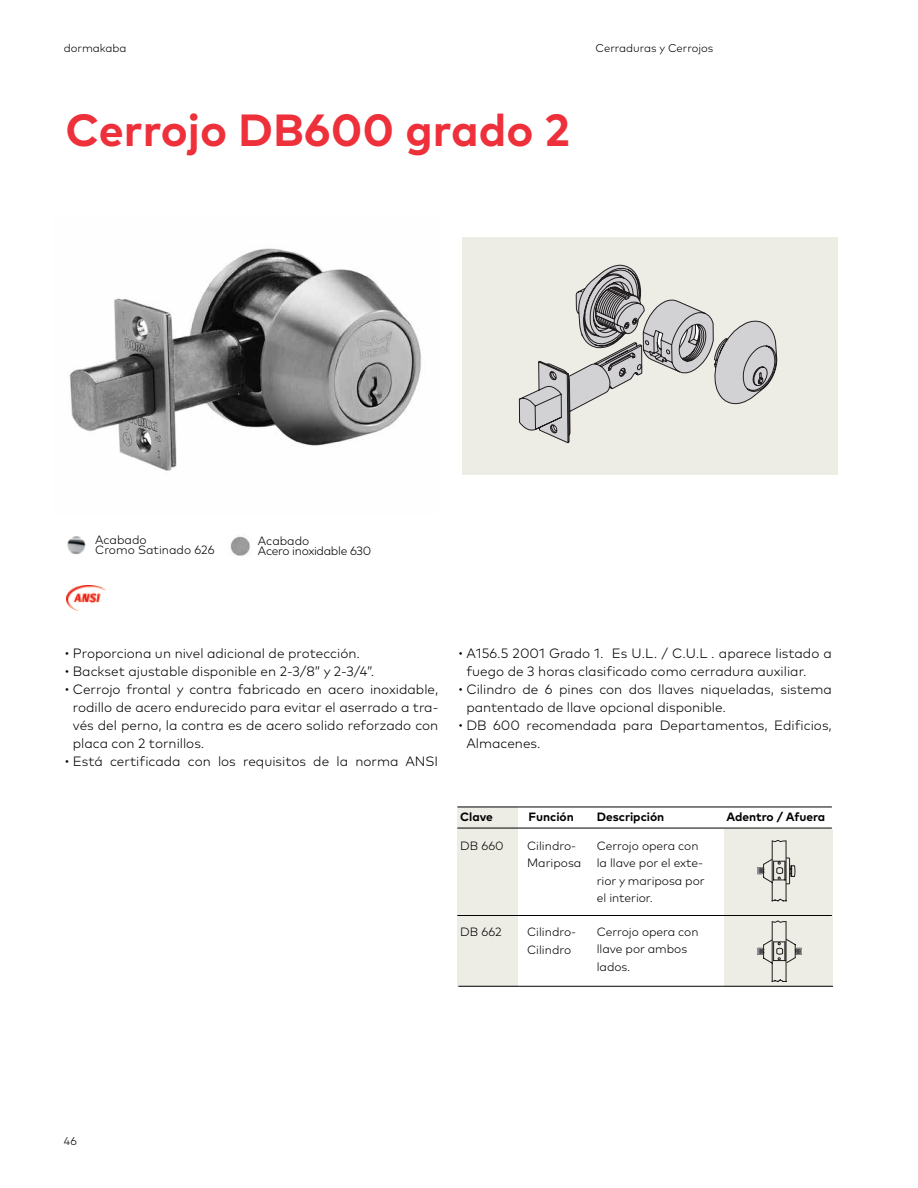
<style>
.page{position:relative;width:918px;height:1188px;background:#fff}
.page>*{position:absolute;margin:0;border:0;box-sizing:border-box;transform-origin:0 0}
.t1{font:700 45px "Mark Pro";color:#ee303b}
.t2{font:300 13.5px/18px "Mark Pro";color:#000}
.t3{font:300 12px/17.2px "Mark Pro";letter-spacing:-.005em;color:#000}
.t4{font:700 12px "Mark Pro";color:#000}
.t5{font:300 12px/10.5px "Mark Pro";letter-spacing:-.025em;color:#000}
.t6{font:300 11.25px "Mark Pro";color:#000}
</style>
<div class="page">
<img style="left:69px;top:248px;width:352px;height:223px">
<div style="left:457px;top:807px;width:61px;height:179px;background:#edece5"></div>
<div style="left:725px;top:829px;width:108px;height:157px;background:#edece5"></div>
<hr style="left:457px;top:807px;width:375px;height:1px;background:#000">
<hr style="left:457px;top:828px;width:375px;height:1px;background:#000">
<hr style="left:457px;top:915px;width:375px;height:1px;background:#000">
<svg style="left:758px;top:840px;width:37px;height:61px"></svg>
<svg style="left:758px;top:921px;width:44px;height:61px"></svg>
<hr style="left:458px;top:986px;width:375px;height:1px;background:#000">
<img style="left:67px;top:536px;width:19px;height:19px">
<img style="left:230px;top:536px;width:20px;height:20px">
<img style="left:67px;top:586px;width:39px;height:24px">
<div style="left:462px;top:238px;width:376px;height:237px;background:#edece5"></div>
<svg style="left:519px;top:265px;width:259px;height:178px"></svg>
<p class="t6" style="left:64px;top:39px;width:64px">dormakaba</p>
<p class="t6" style="left:596px;top:39px;width:119px">Cerraduras y Cerrojos</p>
<h1 class="t1" style="left:65px;top:96px;width:506px">Cerrojo DB600 grado 2</h1>
<p class="t3" style="left:95px;top:533px;width:121px;line-height:10.5px">Acabado<br>Cromo Satinado 626</p>
<p class="t5" style="left:258px;top:534px;width:115px">Acabado<br>Acero inoxidable 630</p>
<p class="t2" style="left:64px;top:643px;width:297px">• Proporciona un nivel adicional de protección.</p>
<p class="t2" style="left:64px;top:661px;width:312px">• Backset ajustable disponible en 2-3/8” y 2-3/4”.</p>
<p class="t2" style="left:73px;top:679px;width:367px;text-align:justify;text-indent:-9px">• Cerrojo frontal y contra fabricado en acero inoxidable, rodillo de acero endurecido para evitar el aserrado a tra&shy;vés del perno, la contra es de acero solido reforzado con placa con 2 tornillos.</p>
<p class="t2" style="left:64px;top:751px;width:376px">• Está certificada con los requisitos de la norma ANSI</p>
<p class="t2" style="left:466px;top:643px;width:367px;text-indent:-9px">• A156.5 2001 Grado 1. Es U.L. / C.U.L . aparece listado a fuego de 3 horas clasificado como cerradura auxiliar.</p>
<p class="t2" style="left:466px;top:679px;width:367px;text-indent:-9px">• Cilindro de 6 pines con dos llaves niqueladas, sistema pantentado de llave opcional disponible.</p>
<p class="t2" style="left:466px;top:715px;width:367px;text-indent:-9px">• DB 600 recomendada para Departamentos, Edificios,<br>Almacenes.</p>
<p class="t4" style="left:460px;top:807px;width:34px">Clave</p>
<p class="t4" style="left:529px;top:807px;width:47px">Función</p>
<p class="t4" style="left:597px;top:807px;width:69px">Descripción</p>
<p class="t4" style="left:726px;top:807px;width:100px">Adentro / Afuera</p>
<p class="t3" style="left:460px;top:836px;width:45px">DB 660</p>
<p class="t3" style="left:460px;top:922px;width:43px">DB 662</p>
<p class="t3" style="left:527px;top:836px;width:56px">Cilindro-<br>Mariposa</p>
<p class="t3" style="left:527px;top:922px;width:51px">Cilindro-<br>Cilindro</p>
<p class="t3" style="left:597px;top:836px;width:109px">Cerrojo opera con la llave por el exte&shy;rior y mariposa por el interior.</p>
<p class="t3" style="left:597px;top:922px;width:103px">Cerrojo opera con llave por ambos lados.</p>
<p class="t6" style="left:64px;top:1133px;width:15px">46</p>
</div>
